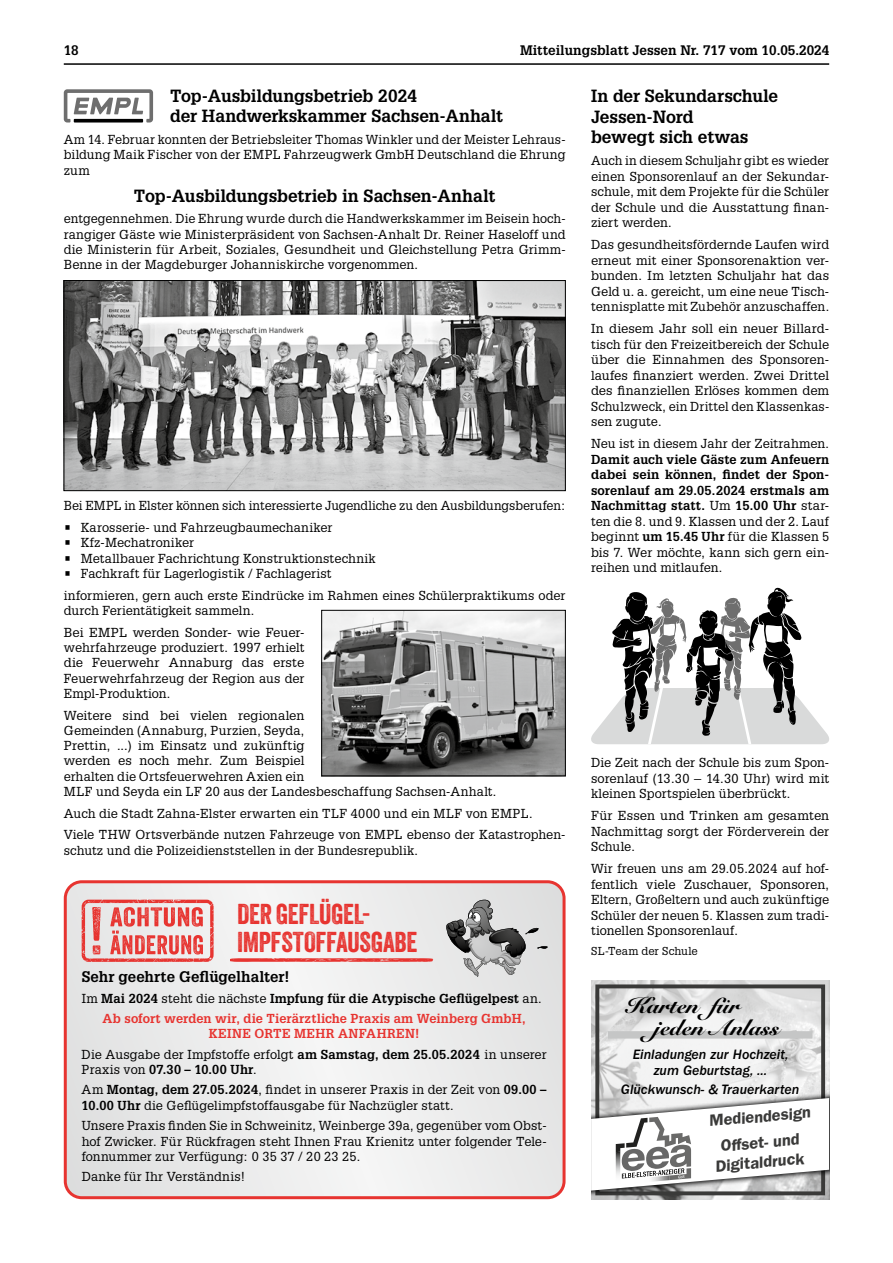
<style>
.page{position:relative;width:893px;height:1263px;background:#fff}
.page>*{position:absolute;margin:0;border:0;box-sizing:border-box;transform-origin:0 0}
.t1{font:27.9px/27.9px "Veneer";letter-spacing:-.01em;color:#e73430}
.t2{font:22.2px/22.2px "Snell Roundhand LT Std Blk Scr";color:#000}
.t3{font:700 17.25px/20.9px "Glypha LT Std";letter-spacing:-.005em;color:#000}
.t4{font:600 16.35px/26px "ITC Franklin Gothic Std";color:#3a3a39;text-align:center}
.t5{font:700 15px "Glypha LT Std";color:#000}
.t6{font:14.1px/17px "ITC Franklin Gothic Std Med It";color:#000;text-align:center}
.t7{font:700 13.5px "Glypha LT Std";color:#000}
.t8{font:12.75px/15.5px "Glypha LT Std";letter-spacing:.005em;color:#000;text-align:justify}
.t9{font:700 12.75px/15.5px "Glypha LT Std";letter-spacing:.01em;color:#000;text-align:justify}
.t10{font:700 12.75px/20.4px "Glypha LT Std";letter-spacing:.01em;color:#e73430;text-align:center}
.t11{font:11.25px "Glypha LT Std";letter-spacing:.01em;color:#000}
.s1{font-weight:400}
.s2{font-weight:400;color:#000}
.s3{color:#000}
.s4{font-weight:700;color:#e73430}
.s5{font-weight:700}
</style>
<div class="page">
<hr style="left:64px;top:63px;width:765px;height:2px;background:#000">
<svg style="left:591px;top:587px;width:238px;height:157px"></svg>
<svg style="left:65px;top:884px;width:497px;height:314px"></svg>
<svg style="left:230px;top:958px;width:203px;height:4px"></svg>
<svg style="left:446px;top:900px;width:102px;height:77px;background:#b2b2b2"></svg>
<svg style="left:81px;top:900px;width:133px;height:62px;background:#e89f9e"></svg>
<div style="left:64px;top:880px;width:502px;height:319px;border:3px solid #e73430;border-radius:16px"></div>
<img style="left:66px;top:282px;width:498px;height:207px">
<div style="left:64px;top:280px;width:502px;height:211px;border:1px solid #000"></div>
<svg style="left:64px;top:89px;width:89px;height:34px"></svg>
<img style="left:323px;top:612px;width:241px;height:162px">
<div style="left:321px;top:610px;width:245px;height:166px;border:1px solid #000"></div>
<svg style="left:591px;top:981px;width:238px;height:108px"></svg>
<div style="left:595px;top:984px;width:230px;height:211px;border:4px solid #3a3a39"></div>
<div style="left:591px;top:1089px;width:238px;height:110px;background:#000;opacity:.9"></div>
<svg style="left:591px;top:1098px;width:238px;height:92px"></svg>
<div style="left:608px;top:1031px;width:204px;height:7px;background:#c5c6c6"></div>
<p class="t7" style="left:64px;top:42px;width:17px">18</p>
<p class="t7" style="left:520px;top:42px;width:311px">Mitteilungsblatt Jessen Nr. 717 vom 10.05.2024</p>
<h3 class="t3" style="left:591px;top:85px;width:189px">In der Sekundarschule<br>Jessen-Nord<br>bewegt sich etwas</h3>
<p class="t8" style="left:591px;top:153px;width:240px">Auch in diesem Schuljahr gibt es wieder einen Sponsorenlauf an der Sekundar&shy;schule, mit dem Projekte für die Schüler der Schule und die Ausstattung finan&shy;ziert werden.</p>
<p class="t8" style="left:591px;top:237px;width:240px">Das gesundheitsfördernde Laufen wird erneut mit einer Sponsorenaktion ver&shy;bunden. Im letzten Schuljahr hat das Geld u. a. gereicht, um eine neue Tisch&shy;tennisplatte mit Zubehör anzuschaffen.</p>
<p class="t8" style="left:591px;top:321px;width:240px">In diesem Jahr soll ein neuer Billard&shy;tisch für den Freizeitbereich der Schule über die Einnahmen des Sponsoren&shy;laufes finanziert werden. Zwei Drittel des finanziellen Erlöses kommen dem Schulzweck, ein Drittel den Klassenkas&shy;sen zugute.</p>
<p class="t8" style="left:591px;top:436px;width:240px">Neu ist in diesem Jahr der Zeitrahmen.</p>
<p class="t9" style="left:591px;top:451px;width:240px">Damit auch viele Gäste zum Anfeuern dabei sein können, findet der Spon&shy;sorenlauf am 29.05.2024 erstmals am Nachmittag statt. <span class="s1">Um</span> 15.00 Uhr <span class="s1">star&shy;ten die 8. und 9. Klassen und der 2. Lauf beginnt</span> um 15.45 Uhr <span class="s1">für die Klassen 5 bis 7. Wer möchte, kann sich gern ein&shy;reihen und mitlaufen.</span></p>
<h3 class="t3" style="left:170px;top:85px;width:335px">Top-Ausbildungsbetrieb 2024<br>der Handwerkskammer Sachsen-Anhalt</h3>
<p class="t8" style="left:64px;top:132px;width:503px">Am 14. Februar konnten der Betriebsleiter Thomas Winkler und der Meister Lehraus&shy;bildung Maik Fischer von der EMPL Fahrzeugwerk GmbH Deutschland die Ehrung zum</p>
<h3 class="t3" style="left:134px;top:185px;width:363px">Top-Ausbildungsbetrieb in Sachsen-Anhalt</h3>
<p class="t8" style="left:64px;top:211px;width:503px">entgegennehmen. Die Ehrung wurde durch die Handwerkskammer im Beisein hoch&shy;rangiger Gäste wie Ministerpräsident von Sachsen-Anhalt Dr. Reiner Haseloff und die Ministerin für Arbeit, Soziales, Gesundheit und Gleichstellung Petra Grimm-Benne in der Magdeburger Johanniskirche vorgenommen.</p>
<p class="t8" style="left:64px;top:498px;width:503px">Bei EMPL in Elster können sich interessierte Jugendliche zu den Ausbildungsberufen:</p>
<p class="t8" style="left:64px;top:520px;width:270px">• Karosserie- und Fahrzeugbaumechaniker</p>
<p class="t8" style="left:64px;top:535px;width:132px">• Kfz-Mechatroniker</p>
<p class="t8" style="left:64px;top:550px;width:313px">• Metallbauer Fachrichtung Konstruktionstechnik</p>
<p class="t8" style="left:64px;top:562px;width:503px;line-height:21.8px">• Fachkraft für Lagerlogistik / Fachlagerist<br>informieren, gern auch erste Eindrücke im Rahmen eines Schülerpraktikums oder</p>
<p class="t8" style="left:64px;top:599px;width:242px;line-height:21.8px">durch Ferientätigkeit sammeln.<br>Bei EMPL werden Sonder- wie Feuer-</p>
<p class="t8" style="left:64px;top:639px;width:242px">wehrfahrzeuge produziert. 1997 erhielt die Feuerwehr Annaburg das erste Feuerwehrfahrzeug der Region aus der Empl-Produktion.</p>
<p class="t8" style="left:64px;top:707px;width:434px;text-align:left">Weitere sind bei vielen regionalen<br>Gemeinden (Annaburg, Purzien, Seyda,<br>Prettin, ...) im Einsatz und zukünftig<br>werden es noch mehr. Zum Beispiel<br>erhalten die Ortsfeuerwehren Axien ein<br>MLF und Seyda ein LF 20 aus der Landesbeschaffung Sachsen-Anhalt.</p>
<p class="t8" style="left:64px;top:802px;width:503px;line-height:21.6px">Auch die Stadt Zahna-Elster erwarten ein TLF 4000 und ein MLF von EMPL.<br>Viele THW Ortsverbände nutzen Fahrzeuge von EMPL ebenso der Katastrophen-</p>
<p class="t8" style="left:64px;top:842px;width:356px">schutz und die Polizeidienststellen in der Bundesrepublik.</p>
<p class="t8" style="left:591px;top:755px;width:240px">Die Zeit nach der Schule bis zum Spon&shy;sorenlauf (13.30 – 14.30 Uhr) wird mit kleinen Sportspielen überbrückt.</p>
<p class="t8" style="left:591px;top:807px;width:240px">Für Essen und Trinken am gesamten Nachmittag sorgt der Förderverein der Schule.</p>
<p class="t8" style="left:591px;top:860px;width:240px">Wir freuen uns am 29.05.2024 auf hof&shy;fentlich viele Zuschauer, Sponsoren, Eltern, Großeltern und auch zukünftige Schüler der neuen 5. Klassen zum tradi&shy;tionellen Sponsorenlauf.</p>
<p class="t11" style="left:591px;top:944px;width:108px">SL-Team der Schule</p>
<h1 class="t1" style="left:237px;top:900px;width:182px">DER GEFLÜGEL-<br>IMPFSTOFFAUSGABE</h1>
<p class="t5" style="left:82px;top:968px;width:209px">Sehr geehrte Geflügelhalter!</p>
<p class="t10" style="left:82px;top:987px;width:461px"><span class="s2">Im</span> <span class="s3">Mai 2024</span> <span class="s2">steht die nächste</span> <span class="s3">Impfung für die Atypische Geflügelpest</span> <span class="s2">an.<br></span>Ab sofort werden wir, die Tierärztliche Praxis am Weinberg GmbH,</p>
<p class="t8" style="left:82px;top:1023px;width:466px;line-height:20.4px;text-align:center"><span class="s4">KEINE ORTE MEHR ANFAHREN!<br></span>Die Ausgabe der Impfstoffe erfolgt <span class="s5">am Samstag, dem 25.05.2024</span> in unserer</p>
<p class="t8" style="left:82px;top:1059px;width:466px;line-height:20.4px">Praxis von <span class="s5">07.30 – 10.00 Uhr</span>.<br>Am <span class="s5">Montag, dem 27.05.2024</span>, findet in unserer Praxis in der Zeit von <span class="s5">09.00 –</span></p>
<p class="t8" style="left:82px;top:1095px;width:467px;line-height:20.4px"><span class="s5">10.00 Uhr</span> die Geflügelimpfstoffausgabe für Nachzügler statt.<br>Unsere Praxis finden Sie in Schweinitz, Weinberge 39a, gegenüber vom Obst-</p>
<p class="t8" style="left:82px;top:1133px;width:467px">hof Zwicker. Für Rückfragen steht Ihnen Frau Krienitz unter folgender Tele&shy;fonnummer zur Verfügung: 0 35 37 / 20 23 25.</p>
<p class="t8" style="left:82px;top:1169px;width:165px">Danke für Ihr Verständnis!</p>
<h2 class="t2" style="left:654px;top:995px;width:127px;text-indent:-29px">Karten für jeden Anlass</h2>
<p class="t6" style="left:633px;top:1045px;width:157px">Einladungen zur Hochzeit, zum Geburtstag, ...</p>
<p class="t6" style="left:621px;top:1081px;width:180px">Glückwunsch- &amp; Trauerkarten</p>
<p class="t4" style="left:708px;top:1108px;width:103px;rotate:-5deg">Mediendesign<br>Offset- und</p>
<p class="t4" style="left:714px;top:1153px;width:91px;rotate:-5deg">Digitaldruck</p>
</div>
